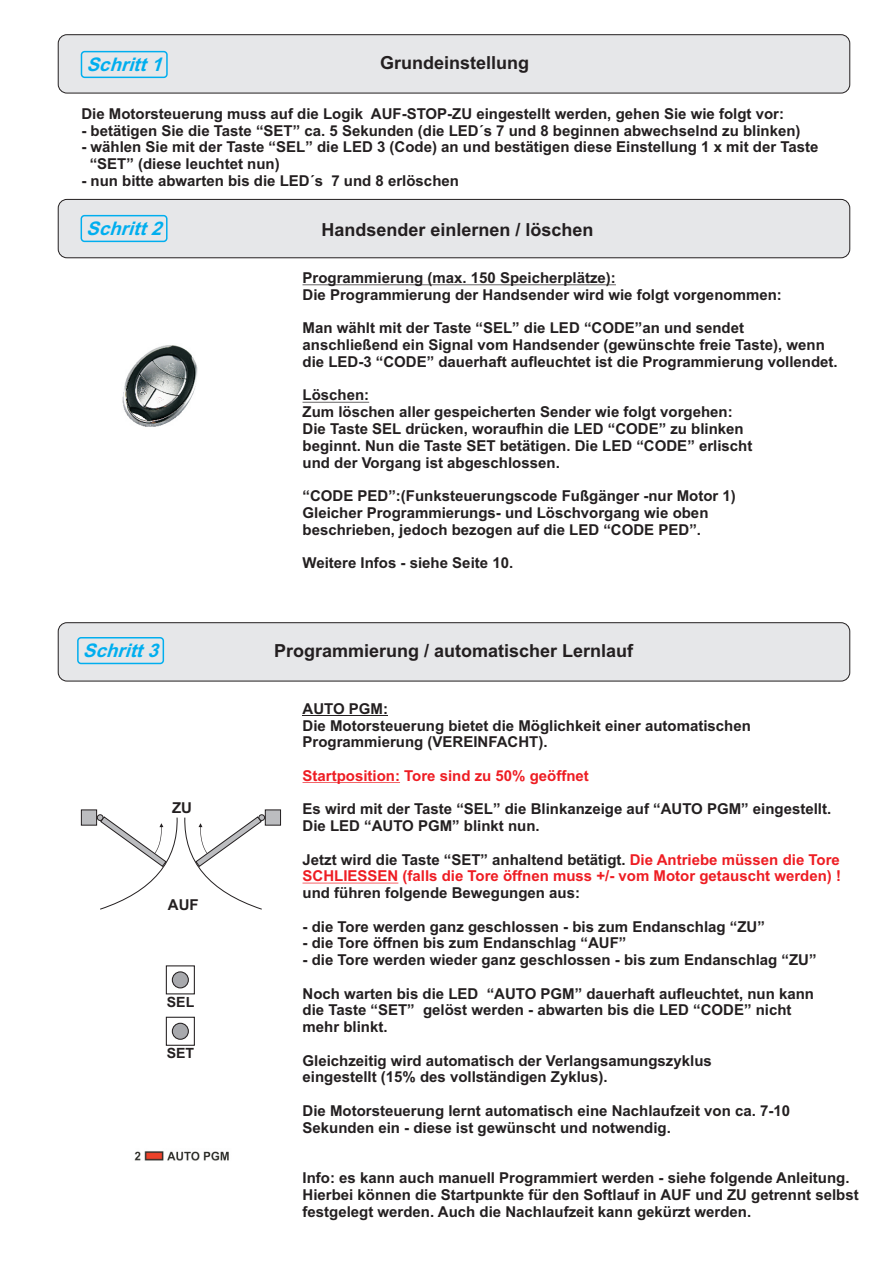
<style>
.page{position:relative;width:893px;height:1263px;background:#fff}
.page>*{position:absolute;margin:0;border:0;box-sizing:border-box;transform-origin:0 0}
.t1{font:italic 700 18.75px "Arial";color:#00aeef}
.t2{font:700 18px "Arial";color:#231f20}
.t3{font:700 15px/16.8px "Arial";color:#231f20}
.t4{font:700 15px "Arial";color:#ee1d23}
.t5{font:700 14.1px "Arial";color:#231f20}
.s1{color:#ee1d23}
</style>
<div class="page">
<div style="left:58px;top:199px;width:792px;height:59px;background:#e6e7e9;border:1px solid #231f20;border-radius:9px"></div>
<div style="left:58px;top:35px;width:792px;height:58px;background:#e6e7e9;border:1px solid #231f20;border-radius:9px"></div>
<hr style="left:303px;top:284px;width:313px;height:1px;background:#231f20">
<hr style="left:303px;top:402px;width:66px;height:1px;background:#231f20">
<img style="left:122px;top:345px;width:76px;height:82px">
<div style="left:166px;top:1017px;width:29px;height:29px;border:1px solid #231f20"></div>
<div style="left:172px;top:1023px;width:17px;height:17px;background:#a8a9ad;border:1px solid #231f20;border-radius:50%"></div>
<div style="left:166px;top:965px;width:29px;height:29px;border:1px solid #231f20"></div>
<div style="left:172px;top:971px;width:17px;height:17px;background:#a8a9ad;border:1px solid #231f20;border-radius:50%"></div>
<div style="left:58px;top:622px;width:792px;height:59px;background:#e6e7e9;border:1px solid #231f20;border-radius:9px"></div>
<hr style="left:303px;top:715px;width:85px;height:1px;background:#231f20">
<hr style="left:303px;top:782px;width:97px;height:1px;background:#ee1d23">
<hr style="left:303px;top:883px;width:95px;height:1px;background:#ee1d23">
<svg style="left:184px;top:809px;width:97px;height:101px"></svg>
<svg style="left:81px;top:809px;width:97px;height:101px"></svg>
<img style="left:134px;top:1151px;width:95px;height:10px">
<div style="left:81px;top:51px;width:87px;height:27px;border:1px solid #00aeef;border-radius:3px"></div>
<div style="left:81px;top:215px;width:87px;height:27px;border:1px solid #00aeef;border-radius:3px"></div>
<div style="left:77px;top:637px;width:87px;height:27px;border:1px solid #00aeef;border-radius:3px"></div>
<p class="t1" style="left:86px;top:57px;width:82px">Schritt1</p>
<p class="t2" style="left:380px;top:55px;width:151px">Grundeinstellung</p>
<p class="t3" style="left:81px;top:107px;width:704px">Die Motorsteuerung muss auf die Logik AUF-STOP-ZU eingestellt werden, gehen Sie wie folgt vor:</p>
<p class="t3" style="left:81px;top:123px;width:721px">- betätigen Sie die Taste “SET” ca. 5 Sekunden (die LED´s 7 und 8 beginnen abwechselnd zu blinken)</p>
<p class="t3" style="left:90px;top:140px;width:730px;text-indent:-8px">- wählen Sie mit der Taste “SEL” die LED 3 (Code) an und bestätigen diese Einstellung 1 x mit der Taste “SET” (diese leuchtet nun)</p>
<p class="t3" style="left:81px;top:174px;width:379px">- nun bitte abwarten bis die LED´s 7 und 8 erlöschen</p>
<p class="t1" style="left:86px;top:221px;width:82px">Schritt2</p>
<p class="t1" style="left:83px;top:643px;width:82px">Schritt3</p>
<p class="t3" style="left:172px;top:801px;width:21px">ZU</p>
<p class="t3" style="left:168px;top:898px;width:32px">AUF</p>
<p class="t5" style="left:167px;top:996px;width:29px">SEL</p>
<p class="t5" style="left:167px;top:1048px;width:29px">SET</p>
<p class="t2" style="left:321px;top:222px;width:274px">Handsender einlernen / löschen</p>
<p class="t3" style="left:303px;top:271px;width:481px">Programmierung (max. 150 Speicherplätze):<br>Die Programmierung der Handsender wird wie folgt vorgenommen:</p>
<p class="t3" style="left:303px;top:321px;width:537px">Man wählt mit der Taste “SEL” die LED “CODE”an und sendet anschließend ein Signal vom Handsender (gewünschte freie Taste), wenn die LED-3 “CODE” dauerhaft aufleuchtet ist die Programmierung vollendet.</p>
<p class="t3" style="left:303px;top:388px;width:451px">Löschen:<br>Zum löschen aller gespeicherten Sender wie folgt vorgehen:<br>Die Taste SEL drücken, woraufhin die LED “CODE” zu blinken beginnt. Nun die Taste SET betätigen. Die LED “CODE” erlischt und der Vorgang ist abgeschlossen.</p>
<p class="t3" style="left:303px;top:489px;width:435px">“CODE PED”:(Funksteuerungscode Fußgänger -nur Motor 1)<br>Gleicher Programmierungs- und Löschvorgang wie oben beschrieben, jedoch bezogen auf die LED “CODE PED”.</p>
<p class="t3" style="left:303px;top:556px;width:212px">Weitere Infos - siehe Seite 10.</p>
<p class="t2" style="left:274px;top:643px;width:361px">Programmierung / automatischer Lernlauf</p>
<p class="t3" style="left:303px;top:701px;width:450px">AUTO PGM:<br>Die Motorsteuerung bietet die Möglichkeit einer automatischen<br>Programmierung (VEREINFACHT).</p>
<p class="t4" style="left:303px;top:770px;width:288px">Startposition: Tore sind zu 50% geöffnet</p>
<p class="t3" style="left:303px;top:802px;width:530px">Es wird mit der Taste “SEL” die Blinkanzeige auf “AUTO PGM” eingestellt.<br>Die LED “AUTO PGM” blinkt nun.</p>
<p class="t3" style="left:303px;top:852px;width:539px">Jetzt wird die Taste “SET” anhaltend betätigt. <span class="s1">Die Antriebe müssen die Tore</span></p>
<p class="t3" style="left:303px;top:886px;width:279px">und führen folgende Bewegungen aus:</p>
<p class="t3" style="left:303px;top:919px;width:464px">- die Tore werden ganz geschlossen - bis zum Endanschlag “ZU”</p>
<p class="t3" style="left:303px;top:936px;width:325px">- die Tore öffnen bis zum Endanschlag “AUF”</p>
<p class="t3" style="left:303px;top:953px;width:516px">- die Tore werden wieder ganz geschlossen - bis zum Endanschlag “ZU”</p>
<p class="t3" style="left:303px;top:986px;width:513px">Noch warten bis die LED “AUTO PGM” dauerhaft aufleuchtet, nun kann die Taste “SET” gelöst werden - abwarten bis die LED “CODE” nicht mehr blinkt.</p>
<p class="t3" style="left:303px;top:1053px;width:411px">Gleichzeitig wird automatisch der Verlangsamungszyklus eingestellt (15% des vollständigen Zyklus).</p>
<p class="t3" style="left:303px;top:1104px;width:489px">Die Motorsteuerung lernt automatisch eine Nachlaufzeit von ca. 7-10<br>Sekunden ein - diese ist gewünscht und notwendig.</p>
<p class="t3" style="left:303px;top:1171px;width:558px">Info: es kann auch manuell Programmiert werden - siehe folgende Anleitung.<br>Hierbei können die Startpunkte für den Softlauf in AUF und ZU getrennt selbst festgelegt werden. Auch die Nachlaufzeit kann gekürzt werden.</p>
<p class="t4" style="left:303px;top:870px;width:540px">SCHLIESSEN (falls die Tore öffnen muss +/- vom Motor getauscht werden) !</p>
</div>
